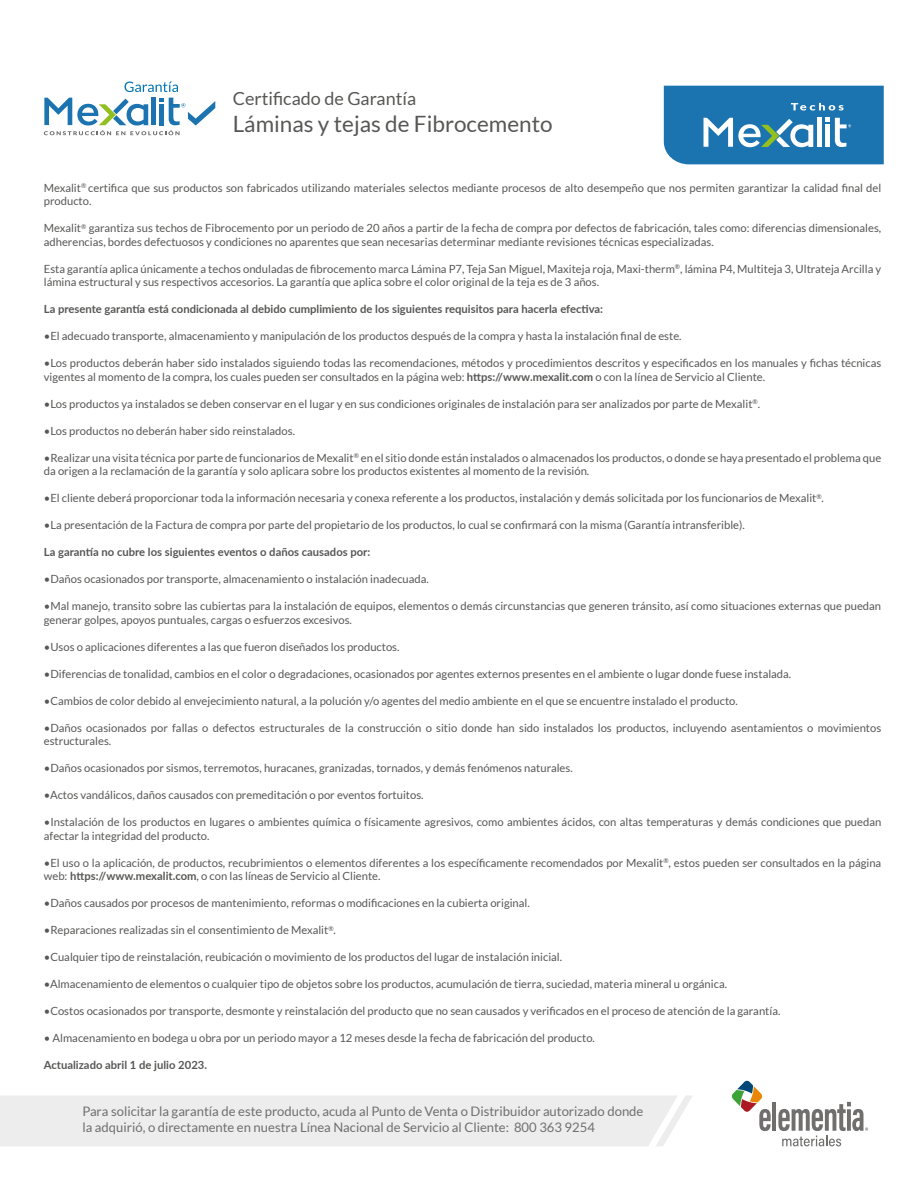
<style>
.page{position:relative;width:918px;height:1188px;background:#fff}
.page>*{position:absolute;margin:0;border:0;box-sizing:border-box;transform-origin:0 0}
.t1{font:22.5px "Lato";color:#575756}
.t2{font:18px "Lato";color:#575756}
.t3{font:13.05px/15.8px "Lato";color:#706f6f}
.t4{font:11.25px/13.5px "Lato";color:#575756}
.t5{font:700 11.25px "Lato";color:#575756}
.s1{font-weight:700}
</style>
<div class="page">
<div style="left:0;top:1096px;width:692px;height:50px;background:#ededed"></div>
<svg style="left:125px;top:82px;width:53px;height:10px"></svg>
<svg style="left:44px;top:98px;width:171px;height:37px"></svg>
<hr style="left:773px;top:1102px;width:3px;height:29px;background:#706f6e">
<svg style="left:732px;top:1081px;width:39px;height:50px"></svg>
<svg style="left:778px;top:1102px;width:90px;height:44px"></svg>
<svg style="left:664px;top:86px;width:220px;height:78px;background:#3583b6"></svg>
<h2 class="t2" style="left:233px;top:88px;width:185px">Certificado de Garantía</h2>
<h1 class="t1" style="left:233px;top:111px;width:321px">Láminas y tejas de Fibrocemento</h1>
<p class="t4" style="left:44px;top:181px;width:839px">Mexalit<sup>®</sup> certifica que sus productos son fabricados utilizando materiales selectos mediante procesos de alto desempeño que nos permiten garantizar la calidad final del producto.</p>
<p class="t4" style="left:44px;top:222px;width:839px">Mexalit<sup>®</sup> garantiza sus techos de Fibrocemento por un periodo de 20 años a partir de la fecha de compra por defectos de fabricación, tales como: diferencias dimensionales, adherencias, bordes defectuosos y condiciones no aparentes que sean necesarias determinar mediante revisiones técnicas especializadas.</p>
<p class="t4" style="left:44px;top:262px;width:839px">Esta garantía aplica únicamente a techos onduladas de fibrocemento marca Lámina P7, Teja San Miguel, Maxiteja roja, Maxi-therm<sup>®</sup>, lámina P4, Multiteja 3, Ultrateja Arcilla y lámina estructural y sus respectivos accesorios. La garantía que aplica sobre el color original de la teja es de 3 años.</p>
<p class="t5" style="left:44px;top:301px;width:561px">La presente garantía está condicionada al debido cumplimiento de los siguientes requisitos para hacerla efectiva:</p>
<p class="t4" style="left:44px;top:330px;width:639px">•El adecuado transporte, almacenamiento y manipulación de los productos después de la compra y hasta la instalación final de este.</p>
<p class="t4" style="left:44px;top:357px;width:839px">•Los productos deberán haber sido instalados siguiendo todas las recomendaciones, métodos y procedimientos descritos y especificados en los manuales y fichas técnicas vigentes al momento de la compra, los cuales pueden ser consultados en la página web: <span class="s1">https://www.mexalit.com</span> o con la línea de Servicio al Cliente.</p>
<p class="t4" style="left:44px;top:397px;width:718px">•Los productos ya instalados se deben conservar en el lugar y en sus condiciones originales de instalación para ser analizados por parte de Mexalit<sup>®</sup>.</p>
<p class="t4" style="left:44px;top:424px;width:253px">•Los productos no deberán haber sido reinstalados.</p>
<p class="t4" style="left:44px;top:451px;width:839px">•Realizar una visita técnica por parte de funcionarios de Mexalit<sup>®</sup> en el sitio donde están instalados o almacenados los productos, o donde se haya presentado el problema que da origen a la reclamación de la garantía y solo aplicara sobre los productos existentes al momento de la revisión.</p>
<p class="t4" style="left:44px;top:492px;width:782px">•El cliente deberá proporcionar toda la información necesaria y conexa referente a los productos, instalación y demás solicitada por los funcionarios de Mexalit<sup>®</sup>.</p>
<p class="t4" style="left:44px;top:519px;width:702px">•La presentación de la Factura de compra por parte del propietario de los productos, lo cual se confirmará con la misma (Garantía intransferible).</p>
<p class="t5" style="left:44px;top:544px;width:328px">La garantía no cubre los siguientes eventos o daños causados por:</p>
<p class="t4" style="left:44px;top:573px;width:387px">•Daños ocasionados por transporte, almacenamiento o instalación inadecuada.</p>
<p class="t4" style="left:44px;top:600px;width:839px">•Mal manejo, transito sobre las cubiertas para la instalación de equipos, elementos o demás circunstancias que generen tránsito, así como situaciones externas que puedan generar golpes, apoyos puntuales, cargas o esfuerzos excesivos.</p>
<p class="t4" style="left:44px;top:640px;width:357px">•Usos o aplicaciones diferentes a las que fueron diseñados los productos.</p>
<p class="t4" style="left:44px;top:667px;width:749px">•Diferencias de tonalidad, cambios en el color o degradaciones, ocasionados por agentes externos presentes en el ambiente o lugar donde fuese instalada.</p>
<p class="t4" style="left:44px;top:694px;width:696px">•Cambios de color debido al envejecimiento natural, a la polución y/o agentes del medio ambiente en el que se encuentre instalado el producto.</p>
<p class="t4" style="left:44px;top:721px;width:839px">•Daños ocasionados por fallas o defectos estructurales de la construcción o sitio donde han sido instalados los productos, incluyendo asentamientos o movimientos estructurales.</p>
<p class="t4" style="left:44px;top:762px;width:530px">•Daños ocasionados por sismos, terremotos, huracanes, granizadas, tornados, y demás fenómenos naturales.</p>
<p class="t4" style="left:44px;top:789px;width:381px">•Actos vandálicos, daños causados con premeditación o por eventos fortuitos.</p>
<p class="t4" style="left:44px;top:816px;width:839px">•Instalación de los productos en lugares o ambientes química o físicamente agresivos, como ambientes ácidos, con altas temperaturas y demás condiciones que puedan afectar la integridad del producto.</p>
<p class="t4" style="left:44px;top:856px;width:839px">•El uso o la aplicación, de productos, recubrimientos o elementos diferentes a los específicamente recomendados por Mexalit<sup>®</sup>, estos pueden ser consultados en la página web: <span class="s1">https://www.mexalit.com</span>, o con las líneas de Servicio al Cliente.</p>
<p class="t4" style="left:44px;top:897px;width:488px">•Daños causados por procesos de mantenimiento, reformas o modificaciones en la cubierta original.</p>
<p class="t4" style="left:44px;top:924px;width:294px">•Reparaciones realizadas sin el consentimiento de Mexalit<sup>®</sup>.</p>
<p class="t4" style="left:44px;top:951px;width:520px">•Cualquier tipo de reinstalación, reubicación o movimiento de los productos del lugar de instalación inicial.</p>
<p class="t4" style="left:44px;top:978px;width:685px">•Almacenamiento de elementos o cualquier tipo de objetos sobre los productos, acumulación de tierra, suciedad, materia mineral u orgánica.</p>
<p class="t4" style="left:44px;top:1005px;width:738px">•Costos ocasionados por transporte, desmonte y reinstalación del producto que no sean causados y verificados en el proceso de atención de la garantía.</p>
<p class="t4" style="left:44px;top:1032px;width:553px">• Almacenamiento en bodega u obra por un periodo mayor a 12 meses desde la fecha de fabricación del producto.</p>
<p class="t5" style="left:44px;top:1057px;width:165px">Actualizado abril 1 de julio 2023.</p>
<p class="t3" style="left:82px;top:1104px;width:563px">Para solicitar la garantía de este producto, acuda al Punto de Venta o Distribuidor autorizado donde la adquirió, o directamente en nuestra Línea Nacional de Servicio al Cliente: 800 363 9254</p>
</div>
